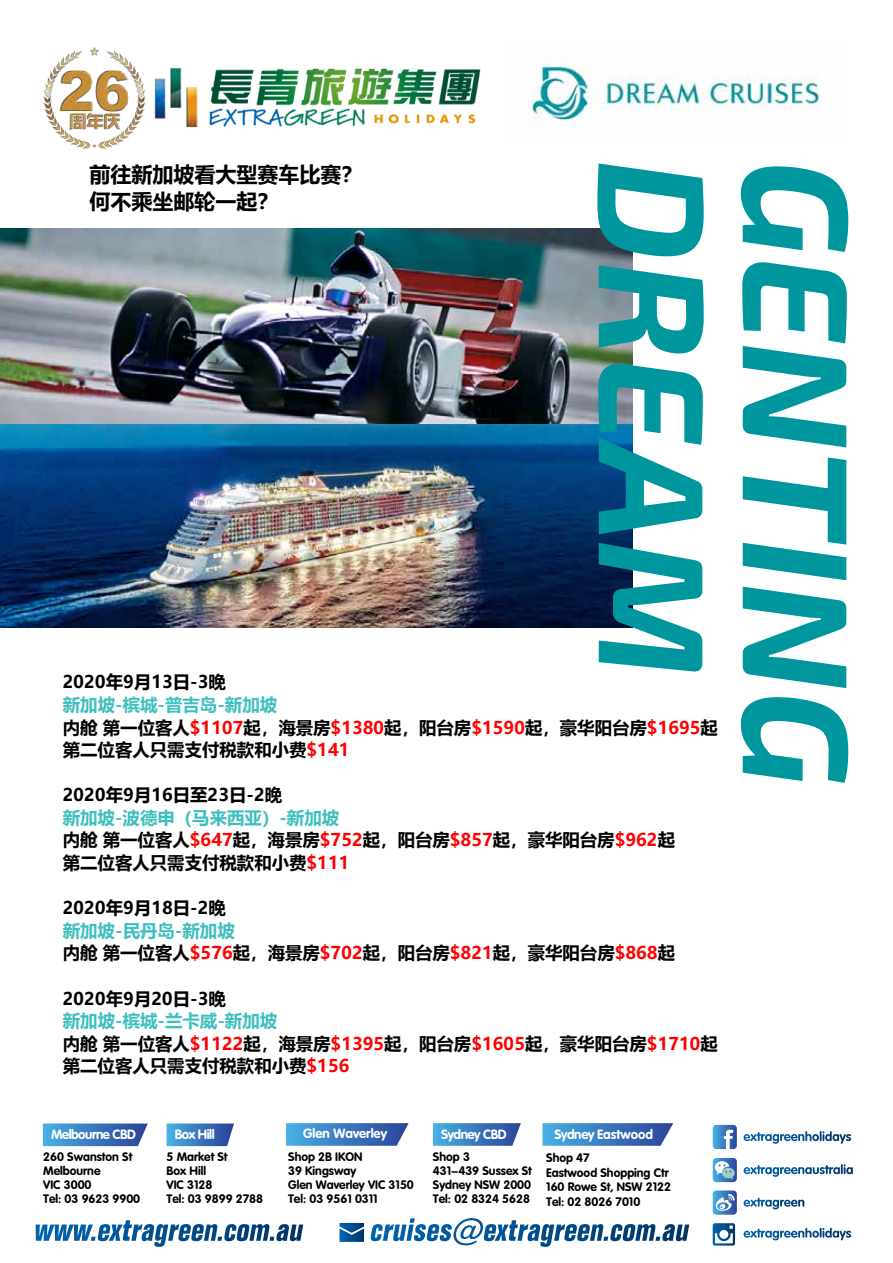
<style>
.page{position:relative;width:893px;height:1263px;background:#fff}
.page>*{position:absolute;margin:0;border:0;box-sizing:border-box;transform-origin:0 0}
.t1{font:italic 700 150.15px "Exo 2";color:#00969e}
.t2{font:700 21px "Microsoft Ya Hei";color:#000}
.t3{font:700 17.4px/22.6px "Microsoft Ya Hei";color:#000}
.t4{font:13.2px "FZ Cu Yuan M03 S";letter-spacing:-.035em;color:#fff}
.t5{font:13.2px "FZ Cu Yuan M03 S";color:#fff}
.t6{font:13.2px "FZY4 JW GB1 0";color:#fff}
.t7{font:12.15px/14.1px "FZ Cu Yuan M03 S";color:#000}
.s1{color:#40bfbf}
.s2{color:#f00}
.s3{font-family:"FZ Cu Yuan M03 S"}
</style>
<div class="page">
<img style="left:0;top:229px;width:633px;height:196px">
<img style="left:0;top:425px;width:633px;height:202px">
<img style="left:525px;top:59px;width:295px;height:67px">
<img style="left:43px;top:47px;width:438px;height:101px">
<svg style="left:433px;top:1123px;width:88px;height:23px;background:#4783c3"></svg>
<svg style="left:43px;top:1123px;width:105px;height:23px;background:#4883c3"></svg>
<svg style="left:167px;top:1123px;width:67px;height:23px;background:#4882c2"></svg>
<svg style="left:98px;top:1220px;width:191px;height:21px"></svg>
<svg style="left:410px;top:1218px;width:180px;height:27px"></svg>
<svg style="left:713px;top:1125px;width:24px;height:24px"></svg>
<svg style="left:757px;top:1131px;width:94px;height:10px"></svg>
<svg style="left:757px;top:1228px;width:94px;height:10px"></svg>
<svg style="left:713px;top:1158px;width:24px;height:24px"></svg>
<svg style="left:757px;top:1164px;width:96px;height:10px"></svg>
<svg style="left:713px;top:1190px;width:24px;height:25px"></svg>
<svg style="left:744px;top:1197px;width:60px;height:12px"></svg>
<svg style="left:713px;top:1223px;width:22px;height:22px"></svg>
<svg style="left:340px;top:1223px;width:24px;height:19px"></svg>
<svg style="left:542px;top:1123px;width:131px;height:23px;background:#4783c3"></svg>
<svg style="left:286px;top:1123px;width:123px;height:23px;background:#4784c3"></svg>
<p class="t2" style="left:89px;top:160px;width:275px">前往新加坡看大型赛车比赛？</p>
<h1 class="t1" style="left:742px;top:159px;width:519px;rotate:90deg">DREAM</h1>
<h1 class="t1" style="left:886px;top:159px;width:629px;rotate:90deg">GENTING</h1>
<p class="t2" style="left:89px;top:187px;width:191px">何不乘坐邮轮一起？</p>
<p class="t3" style="left:63px;top:670px;width:165px">2020年9月13日-3晚</p>
<p class="t3" style="left:63px;top:693px;width:657px"><span class="s1">新加坡-槟城-普吉岛-新加坡<br></span>内舱 第一位客人<span class="s2">$1107</span>起，海景房<span class="s2">$1380</span>起，阳台房<span class="s2">$1590</span>起，豪华阳台房<span class="s2">$1695</span>起第二位客人只需支付税款和小费<span class="s2">$141</span></p>
<p class="t3" style="left:63px;top:783px;width:221px">2020年9月16日至23日-2晚</p>
<p class="t3" style="left:63px;top:806px;width:614px"><span class="s1">新加坡-波德申（马来西亚）-新加坡<br></span>内舱 第一位客人<span class="s2">$647</span>起，海景房<span class="s2">$752</span>起，阳台房<span class="s2">$857</span>起，豪华阳台房<span class="s2">$962</span>起第二位客人只需支付税款和小费<span class="s2">$111</span></p>
<p class="t3" style="left:63px;top:896px;width:165px">2020年9月18日-2晚</p>
<p class="t3" style="left:63px;top:918px;width:614px"><span class="s1">新加坡-民丹岛-新加坡<br></span>内舱 第一位客人<span class="s2">$576</span>起，海景房<span class="s2">$702</span>起，阳台房<span class="s2">$821</span>起，豪华阳台房<span class="s2">$868</span>起</p>
<p class="t3" style="left:63px;top:986px;width:165px">2020年9月20日-3晚</p>
<p class="t3" style="left:63px;top:1009px;width:657px"><span class="s1">新加坡-槟城-兰卡威-新加坡<br></span>内舱 第一位客人<span class="s2">$1122</span>起，海景房<span class="s2">$1395</span>起，阳台房<span class="s2">$1605</span>起，豪华阳台房<span class="s2">$1710</span>起第二位客人只需支付税款和小费<span class="s2">$156</span></p>
<p class="t6" style="left:294px;top:1126px;width:95px"><span class="s3">G</span>Glen Waverley</p>
<p class="t7" style="left:288px;top:1150px;width:127px">Shop 2B IKON<br>39 Kingsway<br>Glen Waverley VIC 3150<br>Tel: 03 9561 0311</p>
<p class="t7" style="left:433px;top:1150px;width:100px">Shop 3<br>431-439 Sussex St<br>Sydney NSW 2000<br>Tel: 02 8324 5628</p>
<p class="t4" style="left:51px;top:1127px;width:87px">Melbourne CBD</p>
<p class="t4" style="left:175px;top:1127px;width:41px">Box Hill</p>
<p class="t4" style="left:441px;top:1127px;width:67px">Sydney CBD</p>
<p class="t5" style="left:555px;top:1127px;width:100px">Sydney Eastwood</p>
<p class="t4" style="left:549px;top:1131px;width:9px">S</p>
<p class="t7" style="left:546px;top:1151px;width:126px">Shop 47<br>Eastwood Shopping Ctr<br>160 Rowe St, NSW 2122<br>Tel: 02 8026 7010</p>
<p class="t7" style="left:43px;top:1150px;width:98px">260 Swanston St<br>Melbourne<br>VIC 3000<br>Tel: 03 9623 9900</p>
<p class="t7" style="left:167px;top:1150px;width:98px">5 Market St<br>Box Hill<br>VIC 3128<br>Tel: 03 9899 2788</p>
</div>
